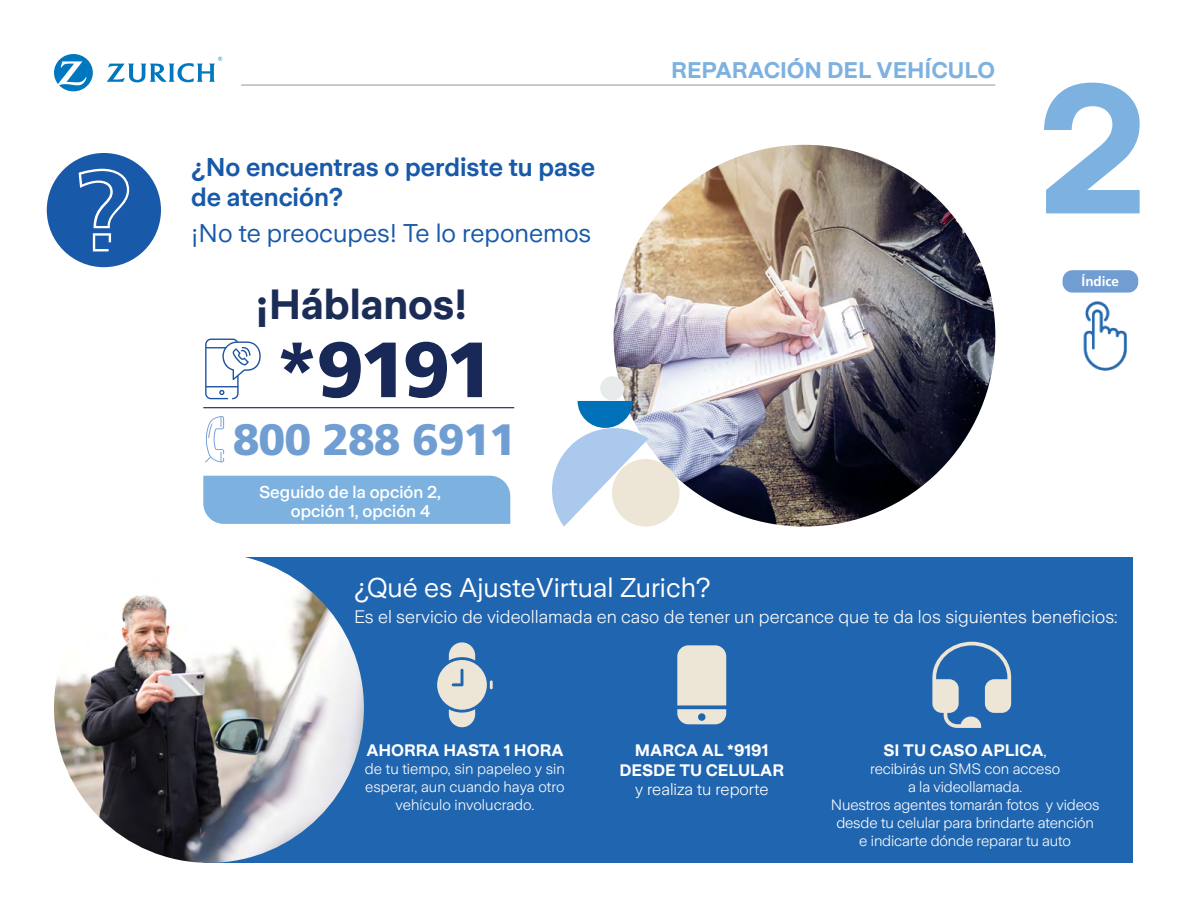
<style>
.page{position:relative;width:1188px;height:918px;background:#fff}
.page>*{position:absolute;margin:0;border:0;box-sizing:border-box;transform-origin:0 0}
.t1{font:700 181.65px "Zurich Sans";color:#7db1df}
.t2{font:900 78.15px "Frutiger LT Std";color:#192957}
.t3{font:900 43.8px "Frutiger LT Std";letter-spacing:-.025em;color:#709ed3}
.t4{font:700 41.85px "Zurich Sans";color:#1b2c56}
.t5{font:27px "Zurich Sans";color:#fff}
.t6{font:600 25.5px/30.6px "Zurich Sans";color:#1859a9}
.t7{font:25.5px "Zurich Sans";color:#1859a9}
.t8{font:700 22.5px "Zurich Sans";color:#7db1df}
.t9{font:300 18px "Zurich Sans";color:#fff}
.t10{font:500 17.1px/18.5px "Zurich Sans";color:#fff}
.t11{font:700 16.5px/19.8px "Zurich Sans";color:#fff;text-align:center}
.t12{font:300 16.5px "Zurich Sans";color:#fff}
.t13{font:300 15px/18px "Zurich Sans";letter-spacing:-.01em;color:#fff;text-align:center}
.t14{font:700 13.5px "Frutiger LT Std";color:#fff}
.s1{font-weight:300}
</style>
<div class="page">
<hr style="left:241px;top:85px;width:754px;height:1px;background:#9f948a">
<div style="left:1063px;top:270px;width:75px;height:23px;background:#709ed3;border-radius:10px"></div>
<svg style="left:54px;top:54px;width:39px;height:37px"></svg>
<svg style="left:107px;top:57px;width:115px;height:25px"></svg>
<img style="left:1083px;top:301px;width:44px;height:70px">
<div style="left:203px;top:557px;width:930px;height:306px;background:#2065af"></div>
<img style="left:54px;top:553px;width:310px;height:310px;border-radius:155px">
<svg style="left:437px;top:642px;width:56px;height:85px"></svg>
<svg style="left:932px;top:642px;width:79px;height:86px"></svg>
<svg style="left:677px;top:645px;width:49px;height:79px;background:#d9d9d2"></svg>
<svg style="left:205px;top:339px;width:56px;height:60px"></svg>
<svg style="left:205px;top:416px;width:19px;height:47px"></svg>
<hr style="left:203px;top:407px;width:311px;height:1px;background:#192957">
<div style="left:203px;top:476px;width:307px;height:48px;background:#7db1df"></div>
<img style="left:614px;top:145px;width:381px;height:382px;border-radius:191px">
<div style="left:612px;top:459px;width:68px;height:68px;background:#ede6d6;border-radius:50%"></div>
<div style="left:600px;top:376px;width:24px;height:24px;background:#e8ebeb;border-radius:50%"></div>
<svg style="left:552px;top:401px;width:96px;height:126px"></svg>
<div style="left:47px;top:153px;width:114px;height:114px;background:#1859a9;border-radius:50%"></div>
<svg style="left:79px;top:169px;width:50px;height:82px"></svg>
<h3 class="t6" style="left:191px;top:152px;width:406px">¿No encuentras o perdiste tu pase de atención?</h3>
<h3 class="t7" style="left:191px;top:219px;width:402px">¡No te preocupes! Te lo reponemos</h3>
<h3 class="t4" style="left:255px;top:282px;width:214px">¡Háblanos!</h3>
<h2 class="t2" style="left:273px;top:323px;width:222px">*9191</h2>
<h3 class="t3" style="left:233px;top:413px;width:285px">800 288 6911</h3>
<p class="t10" style="left:291px;top:483px;width:152px;text-indent:-32px">Seguido de la opción 2, opción 1, opción 4</p>
<h3 class="t8" style="left:671px;top:58px;width:326px">REPARACIÓN DEL VEHÍCULO</h3>
<h3 class="t5" style="left:354px;top:573px;width:358px">¿Qué es AjusteVirtual Zurich?</h3>
<h1 class="t1" style="left:1038px;top:51px;width:112px">2</h1>
<p class="t14" style="left:1082px;top:274px;width:39px">Índice</p>
<p class="t9" style="left:354px;top:607px;width:765px">Es el servicio de videollamada en caso de tener un percance que te da los siguientes beneficios:</p>
<p class="t11" style="left:366px;top:741px;width:199px">AHORRA HASTA 1 HORA</p>
<p class="t13" style="left:365px;top:760px;width:202px">de tu tiempo, sin papeleo y sin esperar, aun cuando haya otro vehículo involucrado.</p>
<p class="t11" style="left:619px;top:741px;width:166px">MARCA AL *9191<br>DESDE TU CELULAR</p>
<p class="t12" style="left:635px;top:781px;width:135px">y realiza tu reporte</p>
<p class="t11" style="left:884px;top:741px;width:165px">SI TU CASO APLICA<span class="s1">,</span></p>
<p class="t13" style="left:831px;top:760px;width:270px">recibirás un SMS con acceso<br>a la videollamada.<br>Nuestros agentes tomarán fotos y videos desde tu celular para brindarte atención e indicarte dónde reparar tu auto</p>
</div>
